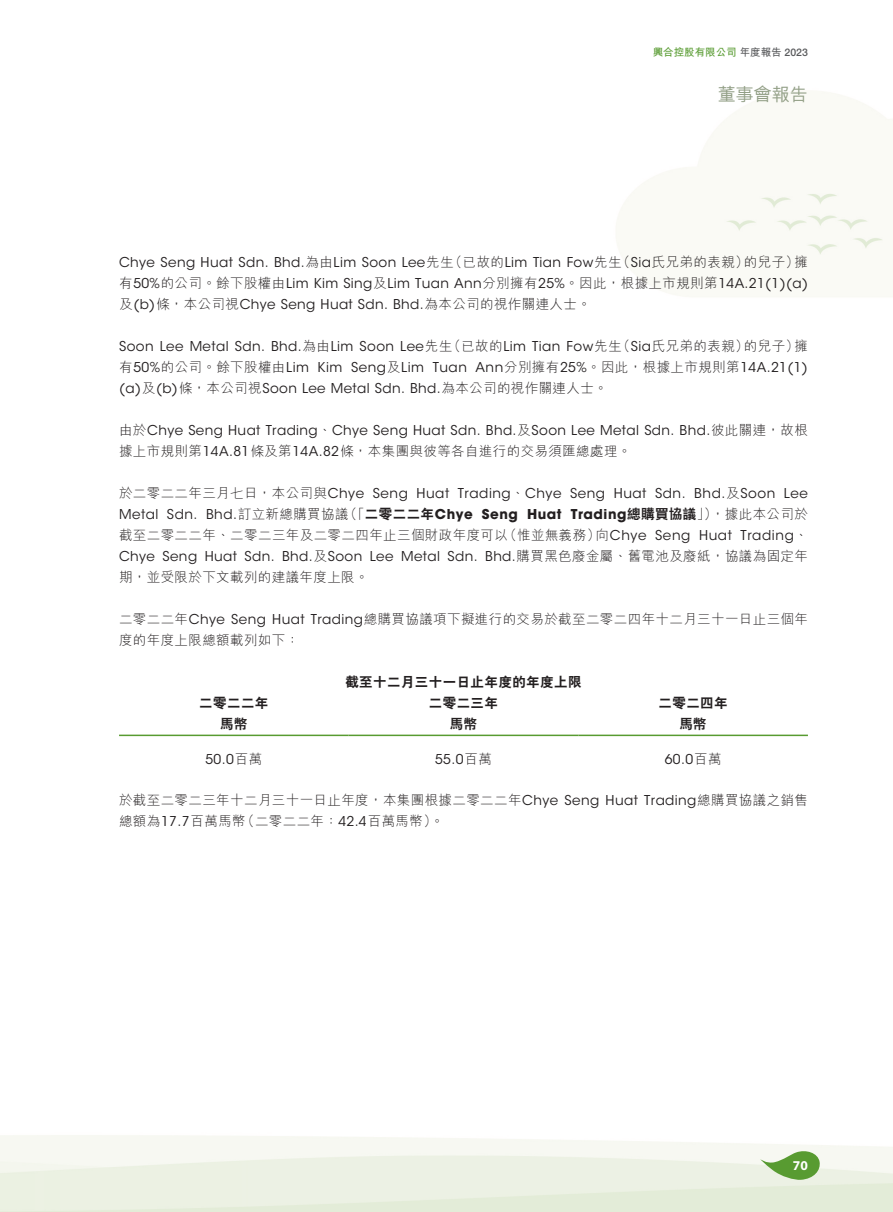
<style>
.page{position:relative;width:893px;height:1212px;background:#fff}
.page>*{position:absolute;margin:0;border:0;box-sizing:border-box;transform-origin:0 0}
.t1{font:500 18px "M Hei HK";color:#919e85}
.t2{font:13.5px/21px "ITC Avant Garde Std";letter-spacing:.03em;color:#231f20}
.t3{font:300 13.5px/21px "M Hei HK";letter-spacing:.03em;color:#231f20}
.t4{font:800 13.5px "C Hei 2 HK";letter-spacing:.03em;color:#231f20}
.t5{font:700 13.5px "ITC Avant Garde Std";letter-spacing:.04em;color:#231f20}
.t6{font:700 13.5px "Myriad Pro";color:#fff}
.t7{font:700 10.5px "M Hei HK";color:#589b31}
.s1{color:#57585a}
.s2{font-family:"Helvetica Neue LT Std";font-weight:500;color:#57585a}
.s3{font-family:"ITC Avant Garde Std";font-weight:400}
.s4{font-family:"M Hei HK";font-weight:300}
.s5{font-family:"ITC Avant Garde Std";font-weight:700}
.s6{font-family:"C Hei 2 HK";font-weight:800}
</style>
<div class="page">
<svg style="left:759px;top:1149px;width:62px;height:31px"></svg>
<hr style="left:119px;top:735px;width:230px;height:1px;background:#589b31">
<hr style="left:349px;top:735px;width:229px;height:1px;background:#589b31">
<hr style="left:578px;top:735px;width:230px;height:1px;background:#589b31">
<p class="t7" style="left:653px;top:45px;width:157px">興合控股有限公司<span class="s1">年度報告</span> <span class="s2">2023</span></p>
<h1 class="t1" style="left:718px;top:81px;width:91px">董事會報告</h1>
<p class="t3" style="left:617px;top:252px;width:133px">（<span class="s3">Sia</span>氏兄弟的表親）</p>
<p class="t3" style="left:794px;top:252px;width:15px">擁</p>
<p class="t2" style="left:449px;top:252px;width:174px"><span class="s4">（已故的</span>Lim Tian Fow<span class="s4">先生</span></p>
<p class="t3" style="left:744px;top:252px;width:57px">的兒子）</p>
<p class="t2" style="left:119px;top:252px;width:690px">Chye Seng Huat Sdn. Bhd.<span class="s4">為由</span>Lim Soon Lee<span class="s4">先生<br>有</span>50%<span class="s4">的公司。餘下股權由</span>Lim Kim Sing<span class="s4">及</span>Lim Tuan Ann<span class="s4">分別擁有</span>25%<span class="s4">。因此，根據上市規則第</span>14A.21 1( )(a(<span class="s4">及</span> b( <span class="s4">條</span>) <span class="s4">，本公司視</span>Chye Seng Huat Sdn. Bhd.<span class="s4">為本公司的視作關連人士。</span></p>
<p class="t3" style="left:794px;top:336px;width:15px">擁</p>
<p class="t3" style="left:617px;top:336px;width:133px">（<span class="s3">Sia</span>氏兄弟的表親）</p>
<p class="t3" style="left:447px;top:336px;width:80px">（已故的<span class="s3">Lim</span></p>
<p class="t3" style="left:744px;top:336px;width:57px">的兒子）</p>
<p class="t2" style="left:400px;top:336px;width:53px">Lee<span class="s4">先生</span></p>
<p class="t2" style="left:567px;top:336px;width:56px">Fow<span class="s4">先生</span></p>
<p class="t2" style="left:271px;top:336px;width:84px">Bhd.<span class="s4">為由</span>Lim</p>
<p class="t2" style="left:119px;top:336px;width:36px">Soon</p>
<p class="t2" style="left:235px;top:336px;width:32px">Sdn.</p>
<p class="t2" style="left:360px;top:336px;width:36px">Soon</p>
<p class="t2" style="left:160px;top:336px;width:25px">Lee</p>
<p class="t2" style="left:190px;top:336px;width:40px">Metal</p>
<p class="t2" style="left:532px;top:336px;width:30px">Tian</p>
<p class="t2" style="left:475px;top:357px;width:334px">Ann<span class="s4">分別擁有</span>25%<span class="s4">。因此，根據上市規則第</span>14A.21 1) (</p>
<p class="t3" style="left:119px;top:357px;width:192px">有<span class="s3">50%</span>的公司。餘下股權由<span class="s3">Lim</span></p>
<p class="t2" style="left:119px;top:378px;width:490px">a( <span class="s4">及</span>) b( <span class="s4">條</span>) <span class="s4">，本公司視</span>Soon Lee Metal Sdn. Bhd.<span class="s4">為本公司的視作關連人士。</span></p>
<p class="t2" style="left:119px;top:420px;width:690px"><span class="s4">由於</span>Chye Seng Huat Trading<span class="s4">、</span>Chye Seng Huat Sdn. Bhd.<span class="s4">及</span>Soon Lee Metal Sdn. Bhd.<span class="s4">彼此關連，故根</span></p>
<p class="t3" style="left:119px;top:441px;width:514px">據上市規則第<span class="s3">14A.81</span>條及第<span class="s3">14A.82</span>條，本集團與彼等各自進行的交易須匯總處理。</p>
<p class="t2" style="left:784px;top:483px;width:26px">Lee</p>
<p class="t2" style="left:351px;top:357px;width:75px">Seng<span class="s4">及</span>Lim</p>
<p class="t2" style="left:318px;top:357px;width:26px">Kim</p>
<p class="t2" style="left:433px;top:357px;width:36px">Tuan</p>
<p class="t3" style="left:119px;top:483px;width:247px">於二零二二年三月七日，本公司與<span class="s3">Chye</span></p>
<p class="t2" style="left:694px;top:483px;width:83px">Bhd.<span class="s4">及</span>Soon</p>
<p class="t2" style="left:373px;top:483px;width:37px">Seng</p>
<p class="t2" style="left:458px;top:483px;width:105px">Trading<span class="s4">、</span>Chye</p>
<p class="t2" style="left:570px;top:483px;width:37px">Seng</p>
<p class="t2" style="left:655px;top:483px;width:32px">Sdn.</p>
<p class="t2" style="left:416px;top:483px;width:34px">Huat</p>
<p class="t2" style="left:614px;top:483px;width:34px">Huat</p>
<p class="t2" style="left:119px;top:504px;width:41px">Metal</p>
<p class="t2" style="left:167px;top:504px;width:32px">Sdn.</p>
<p class="t4" style="left:344px;top:505px;width:130px"><span class="s4">（「</span>二零二二年<span class="s5">Chye</span></p>
<p class="t3" style="left:206px;top:504px;width:144px"><span class="s3">Bhd.</span>訂立新總購買協議</p>
<p class="t5" style="left:482px;top:505px;width:37px">Seng</p>
<p class="t5" style="left:527px;top:505px;width:36px">Huat</p>
<p class="t5" style="left:571px;top:505px;width:148px">Trading<span class="s6">總購買協議</span><span class="s4">」）</span></p>
<p class="t3" style="left:711px;top:504px;width:98px">，據此本公司於</p>
<p class="t3" style="left:503px;top:525px;width:98px">（惟並無義務）</p>
<p class="t2" style="left:596px;top:525px;width:52px"><span class="s4">向</span>Chye</p>
<p class="t3" style="left:485px;top:525px;width:324px;text-indent:-366px">截至二零二二年、二零二三年及二零二四年止三個財政年度可以<br><span class="s3">Bhd.</span>購買黑色廢金屬、舊電池及廢紙，協議為固定年</p>
<p class="t2" style="left:655px;top:525px;width:37px">Seng</p>
<p class="t2" style="left:699px;top:525px;width:34px">Huat</p>
<p class="t2" style="left:740px;top:525px;width:69px">Trading<span class="s4">、</span></p>
<p class="t2" style="left:282px;top:546px;width:82px">Bhd.<span class="s4">及</span>Soon</p>
<p class="t2" style="left:119px;top:546px;width:37px">Chye</p>
<p class="t3" style="left:119px;top:567px;width:251px">期，並受限於下文載列的建議年度上限。</p>
<p class="t3" style="left:311px;top:609px;width:499px"><span class="s3">Trading</span>總購買協議項下擬進行的交易於截至二零二四年十二月三十一日止三個年</p>
<p class="t2" style="left:162px;top:546px;width:36px">Seng</p>
<p class="t2" style="left:244px;top:546px;width:32px">Sdn.</p>
<p class="t2" style="left:447px;top:546px;width:32px">Sdn.</p>
<p class="t2" style="left:205px;top:546px;width:34px">Huat</p>
<p class="t2" style="left:370px;top:546px;width:25px">Lee</p>
<p class="t2" style="left:401px;top:546px;width:40px">Metal</p>
<p class="t3" style="left:119px;top:609px;width:182px">二零二二年<span class="s3">Chye<br></span>度的年度上限總額載列如下：</p>
<p class="t2" style="left:231px;top:609px;width:36px">Seng</p>
<p class="t2" style="left:272px;top:609px;width:34px">Huat</p>
<p class="t4" style="left:345px;top:673px;width:238px">截至十二月三十一日止年度的年度上限</p>
<p class="t4" style="left:199px;top:694px;width:71px">二零二二年</p>
<p class="t4" style="left:429px;top:694px;width:71px">二零二三年</p>
<p class="t4" style="left:658px;top:694px;width:71px">二零二四年</p>
<p class="t4" style="left:220px;top:715px;width:29px">馬幣</p>
<p class="t4" style="left:450px;top:715px;width:29px">馬幣</p>
<p class="t4" style="left:679px;top:715px;width:29px">馬幣</p>
<p class="t2" style="left:205px;top:749px;width:58px">50.0<span class="s4">百萬</span></p>
<p class="t2" style="left:435px;top:749px;width:58px">55.0<span class="s4">百萬</span></p>
<p class="t2" style="left:665px;top:749px;width:58px">60.0<span class="s4">百萬</span></p>
<p class="t3" style="left:119px;top:789px;width:441px;text-align:center">於截至二零二三年十二月三十一日止年度，本集團根據二零二二年<span class="s3">Chye</span>（二零二二年：<span class="s3">42.4</span>百萬馬幣。(</p>
<p class="t2" style="left:565px;top:789px;width:36px">Seng</p>
<p class="t3" style="left:119px;top:810px;width:128px">總額為<span class="s3">17.7</span>百萬馬幣</p>
<p class="t3" style="left:644px;top:789px;width:165px"><span class="s3">Trading</span>總購買協議之銷售</p>
<p class="t2" style="left:606px;top:789px;width:34px">Huat</p>
<p class="t6" style="left:793px;top:1157px;width:16px">70</p>
</div>
